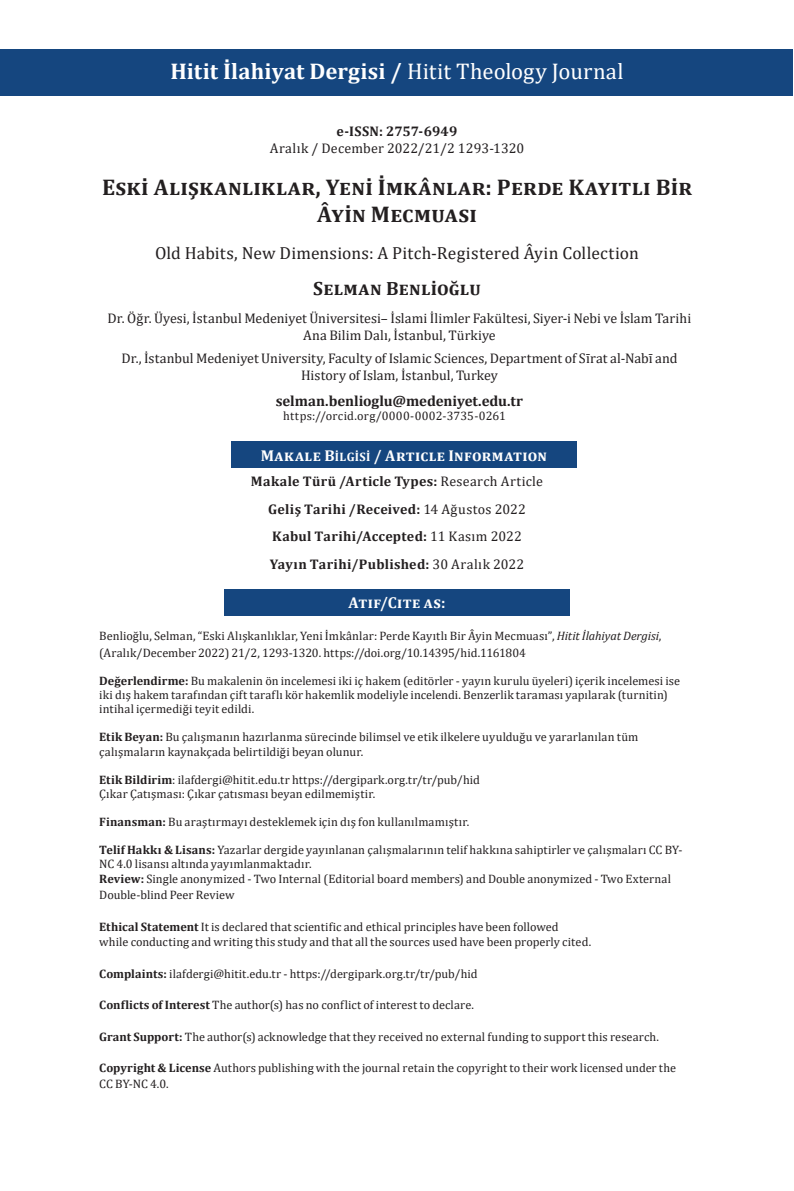
<style>
.page{position:relative;width:794px;height:1191px;background:#fff}
.page>*{position:absolute;margin:0;border:0;box-sizing:border-box;transform-origin:0 0}
._3_ana_baslik{font:700 22.75px/26.2px "Cambria";letter-spacing:.015em;color:#231f20;text-align:center}
._1{font:700 22.75px "Cambria";letter-spacing:.005em;color:#fff}
._6_yazar{font:700 19.25px "Cambria";letter-spacing:.015em;color:#231f20}
._4_alt_baslik{font:17.5px "Cambria";letter-spacing:.01em;color:#231f20}
.city{font:700 15.75px "Cambria";letter-spacing:.06em;color:#fff}
.city-2{font:700 15.75px "Cambria";letter-spacing:.04em;color:#fff}
._8_mail{font:700 14.88px "Cambria";letter-spacing:-.005em;color:#231f20}
._7_title{font:14px/17.5px "Cambria";color:#231f20;text-align:center}
._00-Hitit_Abstract_Ö{font:700 14px "Cambria";letter-spacing:.02em;color:#231f20}
._2_ıssn{font:14px "Cambria";letter-spacing:.01em;color:#231f20}
._2_ıssn-2{font:700 14px "Cambria";letter-spacing:.015em;color:#231f20}
.city_title{font:12.25px/14px "Cambria";letter-spacing:.01em;color:#231f20}
._9_orcid{font:12.25px "Cambria";letter-spacing:.02em;color:#231f20}
.s1{font-weight:400}
.s2{font-size:12.25px}
.s3{font-style:italic}
.s4{font-weight:700}
</style>
<div class="page">
<div style="left:1px;top:49px;width:792px;height:46px;background:#15467f"></div>
<div style="left:231px;top:441px;width:346px;height:27px;background:#15467f"></div>
<div style="left:224px;top:589px;width:346px;height:26px;background:#15467f"></div>
<p class="_1" style="left:170px;top:55px;width:455px">Hitit İlahiyat Dergisi / <span class="s1">Hitit Theology Journal</span></p>
<p class="_2_ıssn-2" style="left:336px;top:121px;width:122px">e-ISSN: 2757-6949</p>
<p class="_2_ıssn" style="left:270px;top:140px;width:256px">Aralık / December 2022/21/2 1293-1320</p>
<p class="_3_ana_baslik" style="left:102px;top:174px;width:588px">Eski Alışkanlıklar, Yeni İmkânlar: Perde Kayıtlı Bir<br>Âyin Mecmuası</p>
<p class="_4_alt_baslik" style="left:155px;top:243px;width:485px">Old Habits, New Dimensions: A Pitch-Registered Âyin Collection</p>
<p class="_6_yazar" style="left:313px;top:275px;width:169px">Selman Benlioğlu</p>
<p class="_7_title" style="left:108px;top:309px;width:585px">Dr. Öğr. Üyesi, İstanbul Medeniyet Üniversitesi– İslami İlimler Fakültesi, Siyer-i Nebi ve İslam Tarihi<br>Ana Bilim Dalı, İstanbul, Türkiye</p>
<p class="_7_title" style="left:121px;top:349px;width:557px">Dr., İstanbul Medeniyet University, Faculty of Islamic Sciences, Department of Sīrat al-Nabī and<br>History of Islam, İstanbul, Turkey</p>
<p class="_8_mail" style="left:276px;top:390px;width:249px">selman.benlioglu@medeniyet.edu.tr</p>
<p class="_9_orcid" style="left:283px;top:409px;width:224px">https://orcid.org/0000-0002-3735-0261</p>
<p class="city" style="left:261px;top:444px;width:288px">Makale B<span class="s2">İLGİSİ</span> / Article Information</p>
<p class="_00-Hitit_Abstract_Ö" style="left:251px;top:471px;width:293px">Makale Türü /Article Types: <span class="s1">Research Article</span></p>
<p class="_00-Hitit_Abstract_Ö" style="left:268px;top:499px;width:259px">Geliş Tarihi /Received: <span class="s1">14 Ağustos 2022</span></p>
<p class="_00-Hitit_Abstract_Ö" style="left:272px;top:526px;width:251px">Kabul Tarihi/Accepted: <span class="s1">11 Kasım 2022</span></p>
<p class="_00-Hitit_Abstract_Ö" style="left:270px;top:554px;width:256px">Yayın Tarihi/Published: <span class="s1">30 Aralık 2022</span></p>
<p class="city-2" style="left:348px;top:592px;width:99px">Atıf/Cite as:</p>
<p class="city_title" style="left:99px;top:627px;width:564px;line-height:17.5px">Benlioğlu, Selman, “Eski Alışkanlıklar, Yeni İmkânlar: Perde Kayıtlı Bir Âyin Mecmuası”, <span class="s3">Hitit İlahiyat Dergisi</span>, (Aralık/December 2022) 21/2, 1293-1320. https://doi.org/10.14395/hid.1161804</p>
<p class="city_title" style="left:99px;top:674px;width:582px"><span class="s4">Değerlendirme:</span> Bu makalenin ön incelemesi iki iç hakem (editörler - yayın kurulu üyeleri) içerik incelemesi ise iki dış hakem tarafından çift taraflı kör hakemlik modeliyle incelendi. Benzerlik taraması yapılarak (turnitin) intihal içermediği teyit edildi.</p>
<p class="city_title" style="left:99px;top:730px;width:541px"><span class="s4">Etik Beyan:</span> Bu çalışmanın hazırlanma sürecinde bilimsel ve etik ilkelere uyulduğu ve yararlanılan tüm çalışmaların kaynakçada belirtildiği beyan olunur.</p>
<p class="city_title" style="left:99px;top:772px;width:382px"><span class="s4">Etik Bildirim</span>: ilafdergi@hitit.edu.tr https://dergipark.org.tr/tr/pub/hid</p>
<p class="city_title" style="left:99px;top:786px;width:278px">Çıkar Çatışması: Çıkar çatısması beyan edilmemiştir.</p>
<p class="city_title" style="left:99px;top:814px;width:372px"><span class="s4">Finansman:</span> Bu araştırmayı desteklemek için dış fon kullanılmamıştır.</p>
<p class="city_title" style="left:99px;top:842px;width:585px"><span class="s4">Telif Hakkı &amp; Lisans:</span> Yazarlar dergide yayınlanan çalışmalarının telif hakkına sahiptirler ve çalışmaları CC BY-<br>NC 4.0 lisansı altında yayımlanmaktadır.</p>
<p class="city_title" style="left:99px;top:872px;width:573px"><span class="s4">Review:</span> Single anonymized - Two Internal (Editorial board members) and Double anonymized - Two External</p>
<p class="city_title" style="left:99px;top:887px;width:137px">Double-blind Peer Review</p>
<p class="city_title" style="left:99px;top:919px;width:461px"><span class="s4">Ethical Statement</span> It is declared that scientific and ethical principles have been followed</p>
<p class="city_title" style="left:99px;top:935px;width:493px">while conducting and writing this study and that all the sources used have been properly cited.</p>
<p class="city_title" style="left:99px;top:966px;width:380px"><span class="s4">Complaints:</span> ilafdergi@hitit.edu.tr - https://dergipark.org.tr/tr/pub/hid</p>
<p class="city_title" style="left:99px;top:998px;width:376px"><span class="s4">Conflicts of Interest</span> The author(s) has no conflict of interest to declare.</p>
<p class="city_title" style="left:99px;top:1029px;width:561px"><span class="s4">Grant Support:</span> The author(s) acknowledge that they received no external funding to support this research.</p>
<p class="city_title" style="left:99px;top:1060px;width:578px;line-height:15.8px"><span class="s4">Copyright &amp; License</span> Authors publishing with the journal retain the copyright to their work licensed under the<br>CC BY-NC 4.0.</p>
</div>
